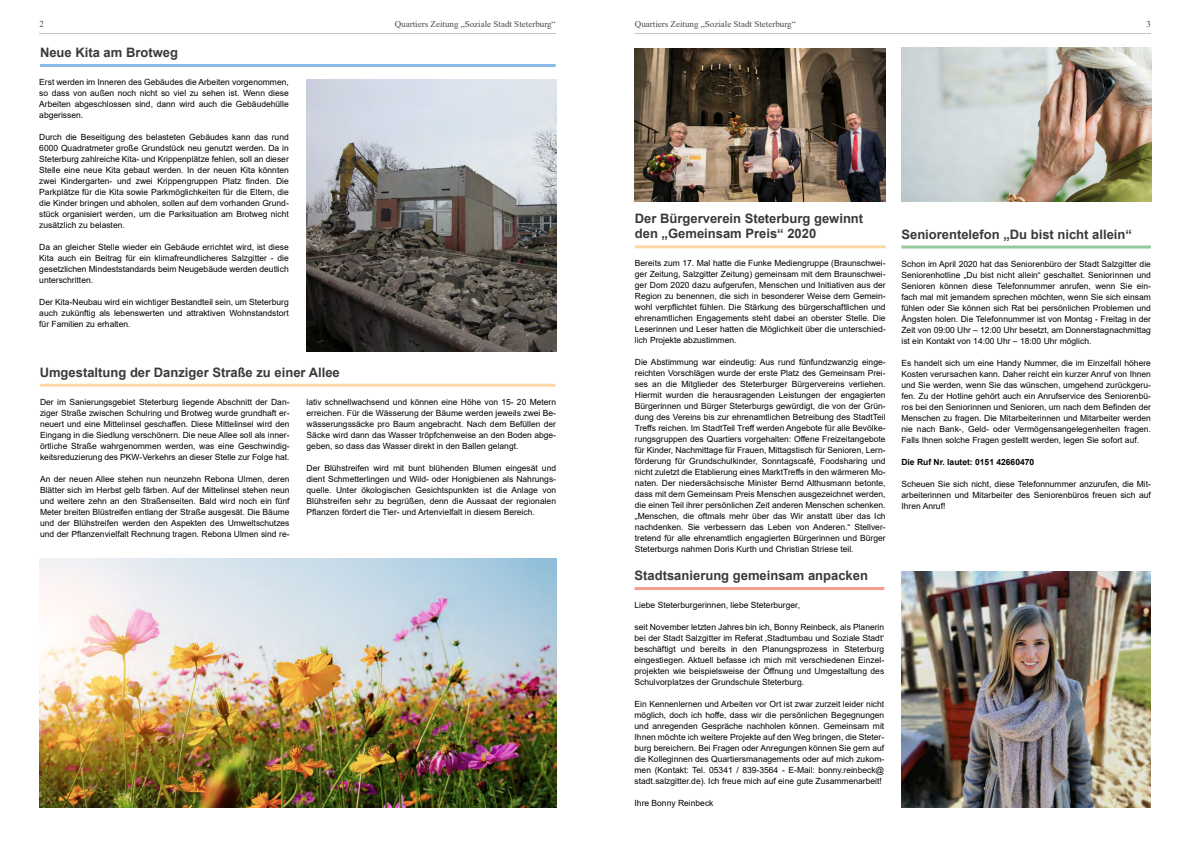
<style>
.page{position:relative;width:1191px;height:842px;background:#fff}
.page>*{position:absolute;margin:0;border:0;box-sizing:border-box;transform-origin:0 0}
.t1{font:700 13px/15.6px "Arial";color:#3a3a39}
.t2{font:9px "Times New Roman";color:#484847}
.t3{font:8.5px/11px "Arial";color:#000;text-align:justify}
.t4{font:700 8.5px "Arial";color:#000}
</style>
<div class="page">
<hr style="left:634px;top:587px;width:250px;height:3px;background:#f49f8d">
<hr style="left:40px;top:33px;width:515px;height:1px;background:#c5c6c6">
<hr style="left:635px;top:33px;width:516px;height:1px;background:#c5c6c6">
<hr style="left:40px;top:64px;width:515px;height:3px;background:#88b8e4">
<img style="left:40px;top:559px;width:516px;height:249px">
<hr style="left:40px;top:384px;width:515px;height:3px;background:#fdd8a6">
<img style="left:901px;top:48px;width:250px;height:153px">
<hr style="left:635px;top:245px;width:250px;height:3px;background:#fdd8a6">
<hr style="left:901px;top:246px;width:250px;height:3px;background:#94ca99">
<img style="left:635px;top:48px;width:250px;height:153px">
<img style="left:901px;top:571px;width:249px;height:237px">
<img style="left:306px;top:79px;width:250px;height:273px">
<p class="t2" style="left:40px;top:17px;width:6px">2</p>
<p class="t2" style="left:395px;top:17px;width:162px">Quartiers Zeitung „Soziale Stadt Steterburg“</p>
<p class="t2" style="left:635px;top:18px;width:162px">Quartiers Zeitung „Soziale Stadt Steterburg“</p>
<p class="t2" style="left:1146px;top:18px;width:6px">3</p>
<h1 class="t1" style="left:40px;top:45px;width:139px">Neue Kita am Brotweg</h1>
<p class="t3" style="left:39px;top:77px;width:251px">Erst werden im Inneren des Gebäudes die Arbeiten vorgenommen, so dass von außen noch nicht so viel zu sehen ist. Wenn diese Arbeiten abgeschlossen sind, dann wird auch die Gebäudehülle abgerissen.</p>
<p class="t3" style="left:39px;top:132px;width:251px">Durch die Beseitigung des belasteten Gebäudes kann das rund 6000 Quadratmeter große Grundstück neu genutzt werden. Da in Steterburg zahlreiche Kita- und Krippenplätze fehlen, soll an dieser Stelle eine neue Kita gebaut werden. In der neuen Kita könnten zwei Kindergarten- und zwei Krippengruppen Platz finden. Die Parkplätze für die Kita sowie Parkmöglichkeiten für die Eltern, die die Kinder bringen und abholen, sollen auf dem vorhanden Grund&shy;stück organisiert werden, um die Parksituation am Brotweg nicht zusätzlich zu belasten.</p>
<p class="t3" style="left:39px;top:242px;width:251px">Da an gleicher Stelle wieder ein Gebäude errichtet wird, ist diese Kita auch ein Beitrag für ein klimafreundlicheres Salzgitter - die gesetzlichen Mindeststandards beim Neugebäude werden deutlich unterschritten.</p>
<p class="t3" style="left:39px;top:297px;width:251px">Der Kita-Neubau wird ein wichtiger Bestandteil sein, um Steterburg auch zukünftig als lebenswerten und attraktiven Wohnstandstort für Familien zu erhalten.</p>
<h1 class="t1" style="left:40px;top:365px;width:302px">Umgestaltung der Danziger Straße zu einer Allee</h1>
<p class="t3" style="left:40px;top:397px;width:251px">Der im Sanierungsgebiet Steterburg liegende Abschnitt der Dan&shy;ziger Straße zwischen Schulring und Brotweg wurde grundhaft er&shy;neuert und eine Mittelinsel geschaffen. Diese Mittelinsel wird den Eingang in die Siedlung verschönern. Die neue Allee soll als inner&shy;örtliche Straße wahrgenommen werden, was eine Geschwindig&shy;keitsreduzierung des PKW-Verkehrs an dieser Stelle zur Folge hat.</p>
<p class="t3" style="left:40px;top:474px;width:251px">An der neuen Allee stehen nun neunzehn Rebona Ulmen, deren Blätter sich im Herbst gelb färben. Auf der Mittelinsel stehen neun und weitere zehn an den Straßenseiten. Bald wird noch ein fünf Meter breiten Blüstreifen entlang der Straße ausgesät. Die Bäume und der Blühstreifen werden den Aspekten des Umweltschutzes und der Pflanzenvielfalt Rechnung tragen. Rebona Ulmen sind re-</p>
<p class="t3" style="left:306px;top:397px;width:251px">lativ schnellwachsend und können eine Höhe von 15- 20 Metern erreichen. Für die Wässerung der Bäume werden jeweils zwei Be&shy;wässerungssäcke pro Baum angebracht. Nach dem Befüllen der Säcke wird dann das Wasser tröpfchenweise an den Boden abge&shy;geben, so dass das Wasser direkt in den Ballen gelangt.</p>
<p class="t3" style="left:306px;top:463px;width:251px">Der Blühstreifen wird mit bunt blühenden Blumen eingesät und dient Schmetterlingen und Wild- oder Honigbienen als Nahrungs&shy;quelle. Unter ökologischen Gesichtspunkten ist die Anlage von Blühstreifen sehr zu begrüßen, denn die Aussaat der regionalen Pflanzen fördert die Tier- und Artenvielfalt in diesem Bereich.</p>
<h1 class="t1" style="left:635px;top:211px;width:230px">Der Bürgerverein Steterburg gewinnt den „Gemeinsam Preis“ 2020</h1>
<p class="t3" style="left:635px;top:258px;width:252px">Bereits zum 17. Mal hatte die Funke Mediengruppe (Braunschwei&shy;ger Zeitung, Salzgitter Zeitung) gemeinsam mit dem Braunschwei&shy;ger Dom 2020 dazu aufgerufen, Menschen und Initiativen aus der Region zu benennen, die sich in besonderer Weise dem Gemein&shy;wohl verpflichtet fühlen. Die Stärkung des bürgerschaftlichen und ehrenamtlichen Engagements steht dabei an oberster Stelle. Die Leserinnen und Leser hatten die Möglichkeit über die unterschied&shy;lich Projekte abzustimmen.</p>
<p class="t3" style="left:635px;top:357px;width:252px">Die Abstimmung war eindeutig: Aus rund fünfundzwanzig einge&shy;reichten Vorschlägen wurde der erste Platz des Gemeinsam Prei&shy;ses an die Mitglieder des Steterburger Bürgervereins verliehen.<br>Hiermit wurden die herausragenden Leistungen der engagierten Bürgerinnen und Bürger Steterburgs gewürdigt, die von der Grün&shy;dung des Vereins bis zur ehrenamtlichen Betreibung des StadtTeil Treffs reichen. Im StadtTeil Treff werden Angebote für alle Bevölke&shy;rungsgruppen des Quartiers vorgehalten: Offene Freizeitangebote für Kinder, Nachmittage für Frauen, Mittagstisch für Senioren, Lern&shy;förderung für Grundschulkinder, Sonntagscafé, Foodsharing und nicht zuletzt die Etablierung eines MarktTreffs in den wärmeren Mo&shy;naten. Der niedersächsische Minister Bernd Althusmann betonte, dass mit dem Gemeinsam Preis Menschen ausgezeichnet werden, die einen Teil ihrer persönlichen Zeit anderen Menschen schenken. „Menschen, die oftmals mehr über das Wir anstatt über das Ich nachdenken. Sie verbessern das Leben von Anderen.“ Stellver&shy;tretend für alle ehrenamtlich engagierten Bürgerinnen und Bürger Steterburgs nahmen Doris Kurth und Christian Striese teil.</p>
<h1 class="t1" style="left:634px;top:568px;width:235px">Stadtsanierung gemeinsam anpacken</h1>
<p class="t3" style="left:634px;top:600px;width:167px">Liebe Steterburgerinnen, liebe Steterburger,</p>
<p class="t3" style="left:634px;top:622px;width:251px">seit November letzten Jahres bin ich, Bonny Reinbeck, als Planerin bei der Stadt Salzgitter im Referat ‚Stadtumbau und Soziale Stadt‘ beschäftigt und bereits in den Planungsprozess in Steterburg eingestiegen. Aktuell befasse ich mich mit verschiedenen Einzel&shy;projekten wie beispielsweise der Öffnung und Umgestaltung des Schulvorplatzes der Grundschule Steterburg.</p>
<p class="t3" style="left:634px;top:699px;width:251px">Ein Kennenlernen und Arbeiten vor Ort ist zwar zurzeit leider nicht möglich, doch ich hoffe, dass wir die persönlichen Begegnungen und anregenden Gespräche nachholen können. Gemeinsam mit Ihnen möchte ich weitere Projekte auf den Weg bringen, die Steter&shy;burg bereichern. Bei Fragen oder Anregungen können Sie gern auf die Kolleginnen des Quartiersmanagements oder auf mich zukom&shy;men (Kontakt: Tel. 05341 / 839-3564 - E-Mail: bonny.reinbeck@ stadt.salzgitter.de). Ich freue mich auf eine gute Zusammenarbeit!</p>
<p class="t3" style="left:634px;top:798px;width:80px">Ihre Bonny Reinbeck</p>
<h1 class="t1" style="left:901px;top:226px;width:232px">Seniorentelefon „Du bist nicht allein“</h1>
<p class="t3" style="left:901px;top:258px;width:251px">Schon im April 2020 hat das Seniorenbüro der Stadt Salzgitter die Seniorenhotline „Du bist nicht allein“ geschaltet. Seniorinnen und Senioren können diese Telefonnummer anrufen, wenn Sie ein&shy;fach mal mit jemandem sprechen möchten, wenn Sie sich einsam fühlen oder Sie können sich Rat bei persönlichen Problemen und Ängsten holen. Die Telefonnummer ist von Montag - Freitag in der Zeit von 09:00 Uhr – 12:00 Uhr besetzt, am Donnerstagnachmittag ist ein Kontakt von 14:00 Uhr – 18:00 Uhr möglich.</p>
<p class="t3" style="left:901px;top:357px;width:251px">Es handelt sich um eine Handy Nummer, die im Einzelfall höhere Kosten verursachen kann. Daher reicht ein kurzer Anruf von Ihnen und Sie werden, wenn Sie das wünschen, umgehend zurückgeru&shy;fen. Zu der Hotline gehört auch ein Anrufservice des Seniorenbü&shy;ros bei den Seniorinnen und Senioren, um nach dem Befinden der Menschen zu fragen. Die Mitarbeiterinnen und Mitarbeiter werden nie nach Bank-, Geld- oder Vermögensangelegenheiten fragen.<br>Falls Ihnen solche Fragen gestellt werden, legen Sie sofort auf.</p>
<p class="t4" style="left:901px;top:456px;width:134px">Die Ruf Nr. lautet: 0151 42660470</p>
<p class="t3" style="left:901px;top:478px;width:251px">Scheuen Sie sich nicht, diese Telefonnummer anzurufen, die Mit&shy;arbeiterinnen und Mitarbeiter des Seniorenbüros freuen sich auf Ihren Anruf!</p>
</div>
